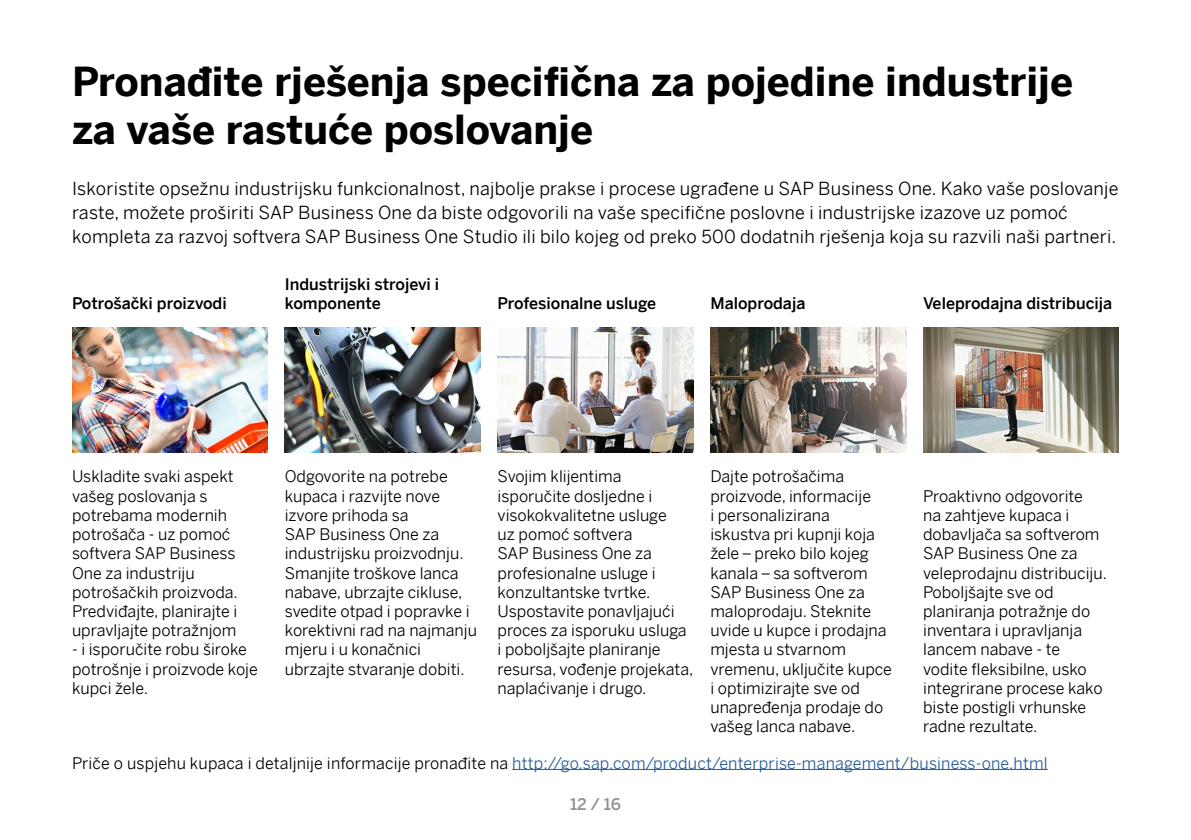
<style>
.page{position:relative;width:1191px;height:840px;background:#fff}
.page>*{position:absolute;margin:0;border:0;box-sizing:border-box;transform-origin:0 0}
.t1{font:700 40px/48px "Benton Sans";color:#000}
.t2{font:18px/24px "Benton Sans";letter-spacing:.01em;color:#000}
.t3{font:16px/19.2px "Benton Sans";color:#000}
.t4{font:16px "Benton Sans";letter-spacing:.01em;color:#275b9b}
.t5{font:500 16px/19.2px "Benton Sans";color:#000}
.t6{font:500 16px "Benton Sans";color:#929292}
.s1{color:#000}
</style>
<div class="page">
<hr style="left:512px;top:768px;width:535px;height:1px;background:#275b9b">
<img style="left:72px;top:327px;width:196px;height:125px">
<img style="left:285px;top:327px;width:195px;height:125px">
<img style="left:497px;top:327px;width:196px;height:125px">
<img style="left:710px;top:327px;width:196px;height:125px">
<img style="left:923px;top:327px;width:196px;height:125px">
<h1 class="t1" style="left:72px;top:53px;width:1002px">Pronađite rješenja specifična za pojedine industrije za vaše rastuće poslovanje</h1>
<p class="t2" style="left:72px;top:174px;width:1048px">Iskoristite opsežnu industrijsku funkcionalnost, najbolje prakse i procese ugrađene u SAP Business One. Kako vaše poslovanje raste, možete proširiti SAP Business One da biste odgovorili na vaše specifične poslovne i industrijske izazove uz pomoć kompleta za razvoj softvera SAP Business One Studio ili bilo kojeg od preko 500 dodatnih rješenja koja su razvili naši partneri.</p>
<p class="t5" style="left:72px;top:292px;width:156px">Potrošački proizvodi</p>
<p class="t5" style="left:285px;top:273px;width:156px">Industrijski strojevi i komponente</p>
<p class="t5" style="left:497px;top:292px;width:160px">Profesionalne usluge</p>
<p class="t5" style="left:710px;top:292px;width:97px">Maloprodaja</p>
<p class="t5" style="left:923px;top:292px;width:190px">Veleprodajna distribucija</p>
<p class="t3" style="left:72px;top:465px;width:167px">Uskladite svaki aspekt vašeg poslovanja s potrebama modernih potrošača - uz pomoć softvera SAP Business<br>One za industriju potrošačkih proizvoda.<br>Predviđajte, planirajte i upravljajte potražnjom</p>
<p class="t3" style="left:72px;top:637px;width:187px">- i isporučite robu široke potrošnje i proizvode koje kupci žele.</p>
<p class="t3" style="left:285px;top:465px;width:194px">Odgovorite na potrebe kupaca i razvijte nove izvore prihoda sa<br>SAP Business One za industrijsku proizvodnju.<br>Smanjite troškove lanca nabave, ubrzajte cikluse, svedite otpad i popravke i korektivni rad na najmanju mjeru i u konačnici ubrzajte stvaranje dobiti.</p>
<p class="t3" style="left:497px;top:465px;width:197px">Svojim klijentima isporučite dosljedne i visokokvalitetne usluge<br>uz pomoć softvera<br>SAP Business One za profesionalne usluge i konzultantske tvrtke.<br>Uspostavite ponavljajući proces za isporuku usluga i poboljšajte planiranje resursa, vođenje projekata, naplaćivanje i drugo.</p>
<p class="t3" style="left:710px;top:465px;width:183px">Dajte potrošačima proizvode, informacije<br>i personalizirana iskustva pri kupnji koja žele – preko bilo kojeg kanala – sa softverom<br>SAP Business One za maloprodaju. Steknite uvide u kupce i prodajna mjesta u stvarnom vremenu, uključite kupce i optimizirajte sve od unapređenja prodaje do vašeg lanca nabave.</p>
<p class="t3" style="left:923px;top:484px;width:185px">Proaktivno odgovorite<br>na zahtjeve kupaca i dobavljača sa softverom<br>SAP Business One za veleprodajnu distribuciju.<br>Poboljšajte sve od planiranja potražnje do inventara i upravljanja lancem nabave - te vodite fleksibilne, usko integrirane procese kako biste postigli vrhunske radne rezultate.</p>
<p class="t4" style="left:72px;top:749px;width:977px"><span class="s1">Priče o uspjehu kupaca i detaljnije informacije pronađite na</span> http://go.sap.com/product/enterprise-management/business-one.html</p>
<p class="t6" style="left:570px;top:789px;width:52px">12 / 16</p>
</div>
